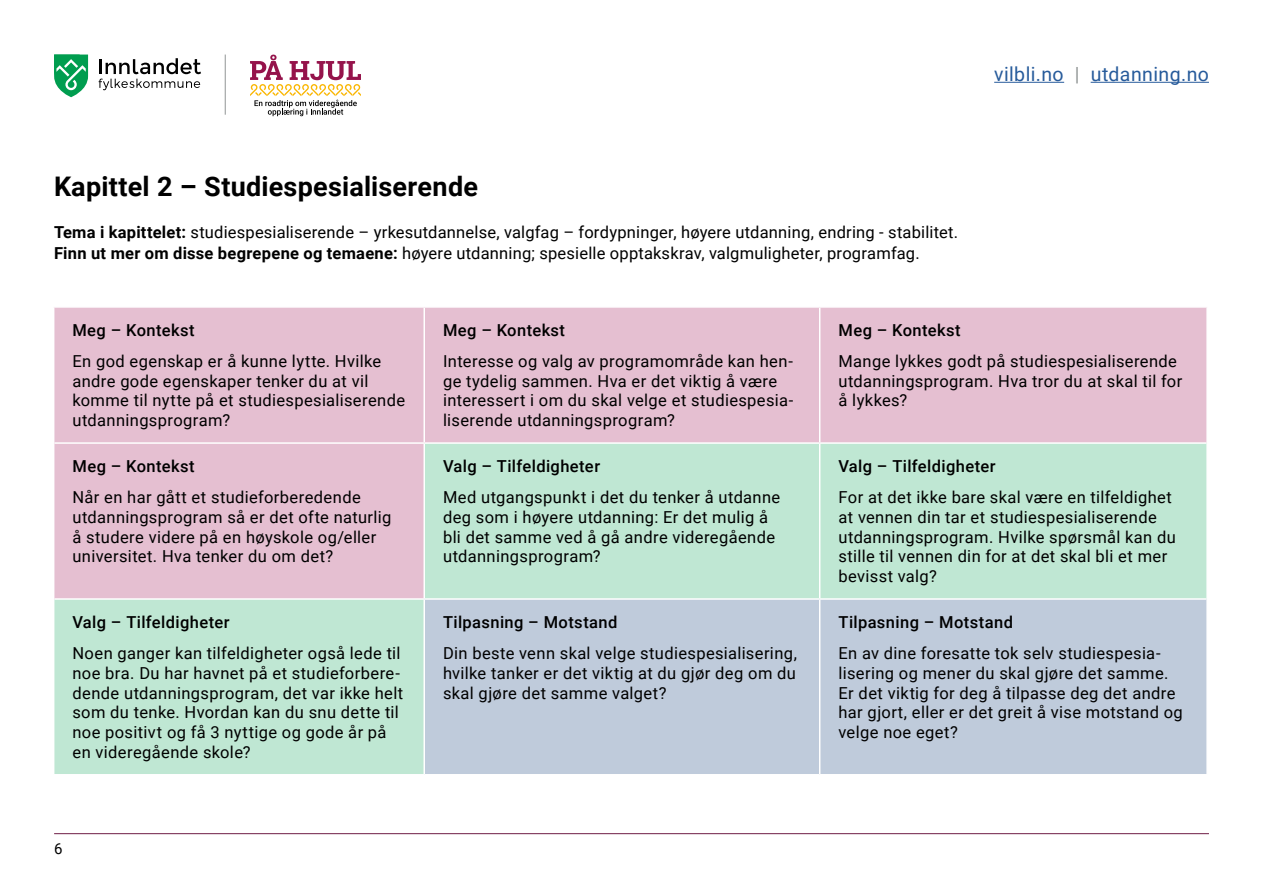
<style>
.page{position:relative;width:1263px;height:893px;background:#fff}
.page>*{position:absolute;margin:0;border:0;box-sizing:border-box;transform-origin:0 0}
.t1{font:700 27px "Roboto";letter-spacing:.005em;color:#000}
.t2{font:19.5px "Roboto";letter-spacing:.02em;color:#275b9b}
.t3{font:16.5px/19.8px "Roboto";letter-spacing:.02em;color:#000}
.t4{font:500 16.5px "Roboto";letter-spacing:.025em;color:#000}
.t5{font:15px "Roboto";color:#000}
.s1{font-weight:700}
.s2{color:#919695}
</style>
<div class="page">
<svg style="left:250px;top:55px;width:111px;height:61px"></svg>
<svg style="left:54px;top:55px;width:147px;height:42px"></svg>
<hr style="left:225px;top:55px;width:1px;height:60px;background:#919595">
<hr style="left:994px;top:82px;width:70px;height:1px;background:#275b9b">
<hr style="left:1091px;top:82px;width:118px;height:1px;background:#275b9b">
<hr style="left:54px;top:833px;width:1155px;height:1px;background:#6f1d46">
<div style="left:54px;top:308px;width:1152px;height:134px;background:#e5bfd1"></div>
<svg style="left:54px;top:444px;width:1152px;height:330px;background:#c8ddd2"></svg>
<div style="left:425px;top:600px;width:781px;height:174px;background:#bfcbdb"></div>
<hr style="left:423px;top:308px;width:2px;height:134px;background:#fff">
<hr style="left:819px;top:308px;width:1px;height:134px;background:#fff">
<hr style="left:423px;top:444px;width:2px;height:154px;background:#fff">
<hr style="left:819px;top:444px;width:1px;height:154px;background:#fff">
<hr style="left:423px;top:600px;width:2px;height:174px;background:#fff">
<hr style="left:819px;top:600px;width:1px;height:174px;background:#fff">
<hr style="left:54px;top:598px;width:370px;height:2px;background:#fff">
<hr style="left:424px;top:598px;width:396px;height:2px;background:#fff">
<hr style="left:820px;top:598px;width:386px;height:2px;background:#fff">
<h1 class="t1" style="left:54px;top:167px;width:426px">Kapittel 2 – Studiespesialiserende</h1>
<p class="t3" style="left:54px;top:221px;width:906px;line-height:21px"><span class="s1">Tema i kapittelet:</span> studiespesialiserende – yrkesutdannelse, valgfag – fordypninger, høyere utdanning, endring - stabilitet.<br><span class="s1">Finn ut mer om disse begrepene og temaene:</span> høyere utdanning; spesielle opptakskrav, valgmuligheter, programfag.</p>
<p class="t2" style="left:994px;top:60px;width:216px">vilbli.no <span class="s2">|</span> utdanning.no</p>
<p class="t4" style="left:72px;top:318px;width:124px">Meg – Kontekst</p>
<p class="t3" style="left:72px;top:350px;width:334px">En god egenskap er å kunne lytte. Hvilke andre gode egenskaper tenker du at vil komme til nytte på et studiespesialiserende utdanningsprogram?</p>
<p class="t4" style="left:72px;top:454px;width:124px">Meg – Kontekst</p>
<p class="t3" style="left:72px;top:487px;width:320px">Når en har gått et studieforberedende utdanningsprogram så er det ofte naturlig å studere videre på en høyskole og/eller universitet. Hva tenker du om det?</p>
<p class="t4" style="left:72px;top:610px;width:159px">Valg – Tilfeldigheter</p>
<p class="t3" style="left:72px;top:642px;width:332px">Noen ganger kan tilfeldigheter også lede til noe bra. Du har havnet på et studieforbere&shy;dende utdanningsprogram, det var ikke helt som du tenke. Hvordan kan du snu dette til noe positivt og få 3 nyttige og gode år på en videregående skole?</p>
<p class="t5" style="left:54px;top:839px;width:10px">6</p>
<p class="t4" style="left:443px;top:318px;width:124px">Meg – Kontekst</p>
<p class="t3" style="left:443px;top:350px;width:352px">Interesse og valg av programområde kan hen&shy;ge tydelig sammen. Hva er det viktig å være interessert i om du skal velge et studiespesia&shy;liserende utdanningsprogram?</p>
<p class="t4" style="left:443px;top:454px;width:159px">Valg – Tilfeldigheter</p>
<p class="t3" style="left:443px;top:487px;width:339px">Med utgangspunkt i det du tenker å utdanne deg som i høyere utdanning: Er det mulig å bli det samme ved å gå andre videregående utdanningsprogram?</p>
<p class="t4" style="left:443px;top:610px;width:176px">Tilpasning – Motstand</p>
<p class="t3" style="left:443px;top:642px;width:355px;text-align:justify">Din beste venn skal velge studiespesialisering, hvilke tanker er det viktig at du gjør deg om du skal gjøre det samme valget?</p>
<p class="t4" style="left:838px;top:318px;width:124px">Meg – Kontekst</p>
<p class="t3" style="left:838px;top:350px;width:345px">Mange lykkes godt på studiespesialiserende utdanningsprogram. Hva tror du at skal til for å lykkes?</p>
<p class="t4" style="left:838px;top:454px;width:159px">Valg – Tilfeldigheter</p>
<p class="t3" style="left:838px;top:487px;width:339px">For at det ikke bare skal være en tilfeldighet at vennen din tar et studiespesialiserende utdanningsprogram. Hvilke spørsmål kan du stille til vennen din for at det skal bli et mer bevisst valg?</p>
<p class="t4" style="left:838px;top:610px;width:176px">Tilpasning – Motstand</p>
<p class="t3" style="left:838px;top:642px;width:346px">En av dine foresatte tok selv studiespesia&shy;lisering og mener du skal gjøre det samme.<br>Er det viktig for deg å tilpasse deg det andre har gjort, eller er det greit å vise motstand og velge noe eget?</p>
</div>
